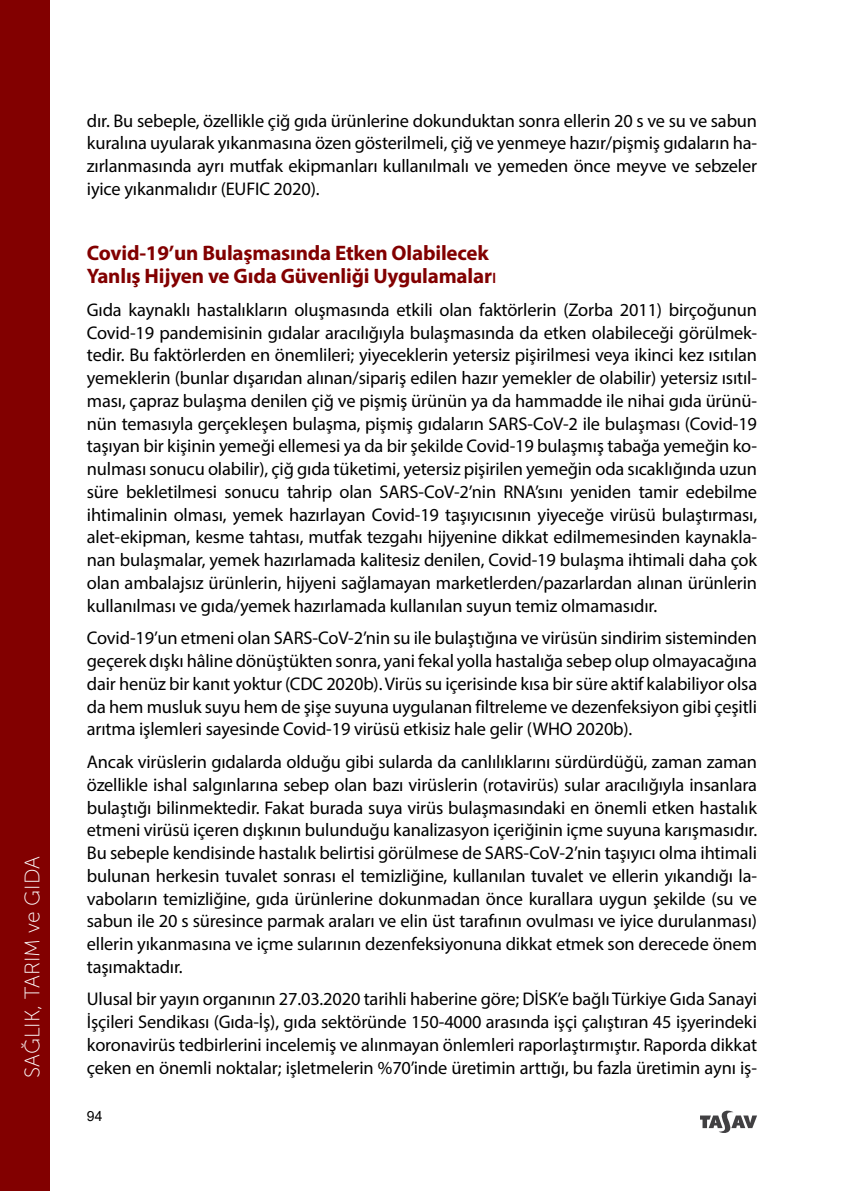
<style>
.page{position:relative;width:844px;height:1191px;background:#fff}
.page>*{position:absolute;margin:0;border:0;box-sizing:border-box;transform-origin:0 0}
.t1{font:700 21px/22.8px "Myriad Pro";letter-spacing:-.01em;color:#820000}
.t2{font:21px "Museo Sans 100";color:#fff}
.t3{font:18.38px/22.8px "Myriad Pro";letter-spacing:-.01em;color:#000;text-align:justify}
.t4{font:14px "Arial";color:#000}
.s1{font-weight:400}
</style>
<div class="page">
<svg style="left:700px;top:1110px;width:56px;height:23px"></svg>
<div style="left:0;top:0;width:50px;height:1191px;background:#820000"></div>
<p class="t2" style="left:21px;top:1078px;width:223px;rotate:-90deg">SAĞLIK, TARIM ve GIDA</p>
<p class="t3" style="left:87px;top:109px;width:671px">dır. Bu sebeple, özellikle çiğ gıda ürünlerine dokunduktan sonra ellerin 20 s ve su ve sabun kuralına uyularak yıkanmasına özen gösterilmeli, çiğ ve yenmeye hazır/pişmiş gıdaların ha&shy;zırlanmasında ayrı mutfak ekipmanları kullanılmalı ve yemeden önce meyve ve sebzeler iyice yıkanmalıdır (EUFIC 2020).</p>
<p class="t1" style="left:87px;top:241px;width:411px">Covid-19’un Bulaşmasında Etken Olabilecek<br>Yanlış Hijyen ve Gıda Güvenliği Uygulamalar<span class="s1">ı</span></p>
<p class="t3" style="left:87px;top:298px;width:671px">Gıda kaynaklı hastalıkların oluşmasında etkili olan faktörlerin (Zorba 2011) birçoğunun Covid-19 pandemisinin gıdalar aracılığıyla bulaşmasında da etken olabileceği görülmek&shy;tedir. Bu faktörlerden en önemlileri; yiyeceklerin yetersiz pişirilmesi veya ikinci kez ısıtılan yemeklerin (bunlar dışarıdan alınan/sipariş edilen hazır yemekler de olabilir) yetersiz ısıtıl&shy;ması, çapraz bulaşma denilen çiğ ve pişmiş ürünün ya da hammadde ile nihai gıda ürünü&shy;nün temasıyla gerçekleşen bulaşma, pişmiş gıdaların SARS-CoV-2 ile bulaşması (Covid-19 taşıyan bir kişinin yemeği ellemesi ya da bir şekilde Covid-19 bulaşmış tabağa yemeğin ko&shy;nulması sonucu olabilir), çiğ gıda tüketimi, yetersiz pişirilen yemeğin oda sıcaklığında uzun süre bekletilmesi sonucu tahrip olan SARS-CoV-2’nin RNA’sını yeniden tamir edebilme ihtimalinin olması, yemek hazırlayan Covid-19 taşıyıcısının yiyeceğe virüsü bulaştırması, alet-ekipman, kesme tahtası, mutfak tezgahı hijyenine dikkat edilmemesinden kaynakla&shy;nan bulaşmalar, yemek hazırlamada kalitesiz denilen, Covid-19 bulaşma ihtimali daha çok olan ambalajsız ürünlerin, hijyeni sağlamayan marketlerden/pazarlardan alınan ürünlerin kullanılması ve gıda/yemek hazırlamada kullanılan suyun temiz olmamasıdır.</p>
<p class="t3" style="left:87px;top:626px;width:671px">Covid-19’un etmeni olan SARS-CoV-2’nin su ile bulaştığına ve virüsün sindirim sisteminden geçerek dışkı hâline dönüştükten sonra, yani fekal yolla hastalığa sebep olup olmayacağına dair henüz bir kanıt yoktur (CDC 2020b). Virüs su içerisinde kısa bir süre aktif kalabiliyor olsa da hem musluk suyu hem de şişe suyuna uygulanan filtreleme ve dezenfeksiyon gibi çeşitli arıtma işlemleri sayesinde Covid-19 virüsü etkisiz hale gelir (WHO 2020b).</p>
<p class="t3" style="left:87px;top:750px;width:671px">Ancak virüslerin gıdalarda olduğu gibi sularda da canlılıklarını sürdürdüğü, zaman zaman özellikle ishal salgınlarına sebep olan bazı virüslerin (rotavirüs) sular aracılığıyla insanlara bulaştığı bilinmektedir. Fakat burada suya virüs bulaşmasındaki en önemli etken hastalık etmeni virüsü içeren dışkının bulunduğu kanalizasyon içeriğinin içme suyuna karışmasıdır.<br>Bu sebeple kendisinde hastalık belirtisi görülmese de SARS-CoV-2’nin taşıyıcı olma ihtimali bulunan herkesin tuvalet sonrası el temizliğine, kullanılan tuvalet ve ellerin yıkandığı la&shy;vaboların temizliğine, gıda ürünlerine dokunmadan önce kurallara uygun şekilde (su ve sabun ile 20 s süresince parmak araları ve elin üst tarafının ovulması ve iyice durulanması) ellerin yıkanmasına ve içme sularının dezenfeksiyonuna dikkat etmek son derecede önem taşımaktadır.</p>
<p class="t3" style="left:87px;top:987px;width:671px">Ulusal bir yayın organının 27.03.2020 tarihli haberine göre; DİSK’e bağlı Türkiye Gıda Sanayi İşçileri Sendikası (Gıda-İş), gıda sektöründe 150-4000 arasında işçi çalıştıran 45 işyerindeki koronavirüs tedbirlerini incelemiş ve alınmayan önlemleri raporlaştırmıştır. Raporda dikkat çeken en önemli noktalar; işletmelerin %70’inde üretimin arttığı, bu fazla üretimin aynı iş-</p>
<p class="t4" style="left:87px;top:1106px;width:17px">94</p>
</div>
